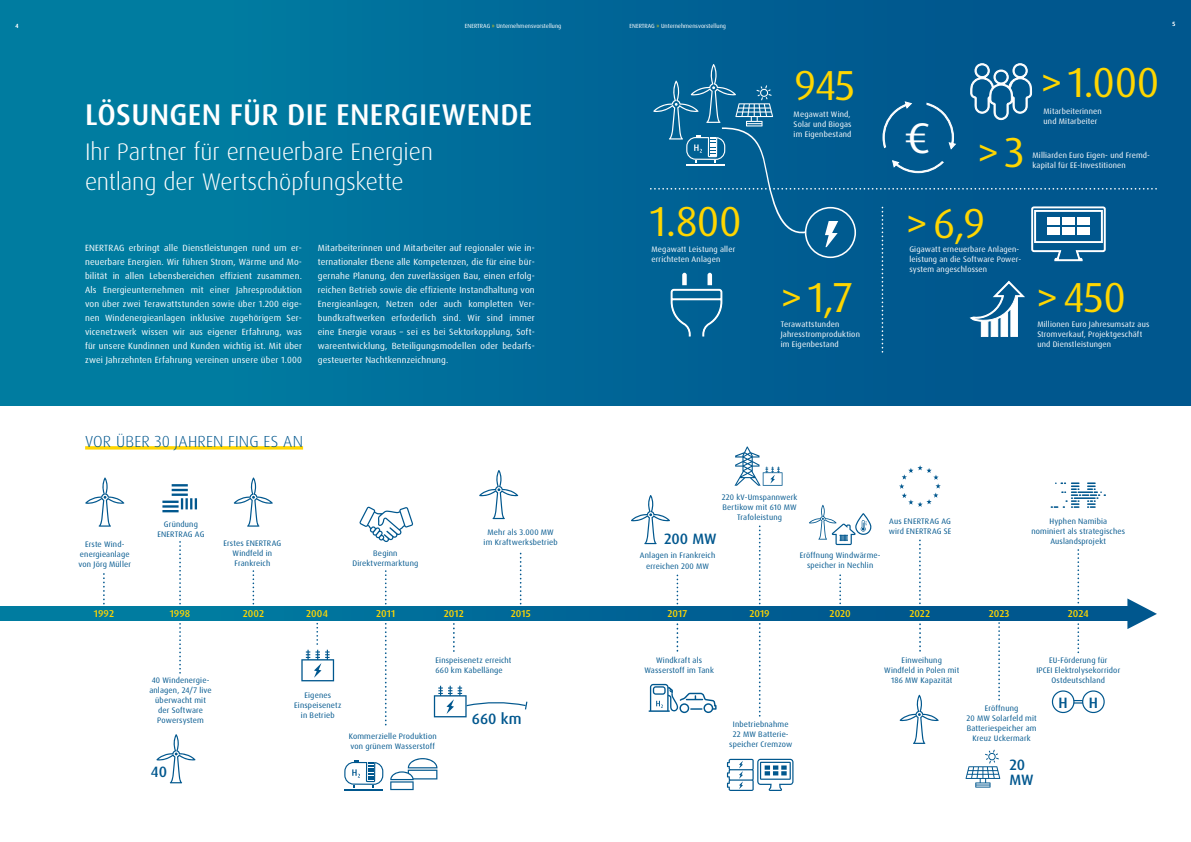
<style>
.page{position:relative;width:1191px;height:842px;background:#fff}
.page>*{position:absolute;margin:0;border:0;box-sizing:border-box;transform-origin:0 0}
.t1{font:42.7px "Dax Pro";color:#fff}
.t2{font:42px "Dax Pro";letter-spacing:-.015em;color:#ffd600}
.t3{font:500 30px "Dax Pro";letter-spacing:.01em;color:#fff}
.t4{font:300 24px/30px "Dax Pro";letter-spacing:-.005em;color:#fff}
.t5{font:300 16px "Dax Pro";letter-spacing:.01em;color:#00578e}
.t6{font:500 15px/15px "Dax Pro";color:#00578e}
.t7{font:500 10px "Dax Pro";letter-spacing:.005em;color:#ffd600}
.t8{font:9px/14px "Dax Pro";letter-spacing:.015em;color:#fff;text-align:justify}
.t9{font:8px/10px "Dax Pro";letter-spacing:.02em;color:#00578e;text-align:center}
.t10{font:8px/10px "Dax Pro";letter-spacing:.02em;color:#fff}
.t11{font:6px "Dax Pro";color:#fff}
.s1{color:#ffd600}
</style>
<div class="page">
<div style="left:0;top:0;width:1191px;height:405px;background:linear-gradient(to right,#0080a3,#00508b)"></div>
<svg style="left:85px;top:446px;width:218px;height:4px"></svg>
<svg style="left:0;top:607px;width:1127px;height:14px;background:#006896"></svg>
<svg style="left:103px;top:574px;width:2px;height:30px"></svg>
<svg style="left:453px;top:624px;width:2px;height:28px"></svg>
<svg style="left:434px;top:686px;width:93px;height:31px"></svg>
<svg style="left:85px;top:477px;width:39px;height:50px"></svg>
<svg style="left:252px;top:571px;width:2px;height:33px"></svg>
<svg style="left:234px;top:477px;width:39px;height:50px"></svg>
<svg style="left:316px;top:624px;width:2px;height:20px"></svg>
<svg style="left:301px;top:650px;width:33px;height:31px"></svg>
<hr style="left:172px;top:493px;width:16px;height:3px;background:#00578e">
<svg style="left:172px;top:484px;width:16px;height:7px"></svg>
<svg style="left:162px;top:498px;width:35px;height:14px"></svg>
<svg style="left:179px;top:542px;width:2px;height:62px"></svg>
<svg style="left:179px;top:624px;width:2px;height:49px"></svg>
<svg style="left:156px;top:734px;width:39px;height:49px"></svg>
<svg style="left:520px;top:553px;width:1px;height:51px"></svg>
<svg style="left:359px;top:507px;width:54px;height:36px"></svg>
<svg style="left:385px;top:571px;width:1px;height:33px"></svg>
<hr style="left:344px;top:789px;width:39px;height:1px;background:#00578e">
<svg style="left:344px;top:760px;width:39px;height:28px"></svg>
<svg style="left:390px;top:758px;width:47px;height:32px"></svg>
<svg style="left:385px;top:624px;width:1px;height:101px"></svg>
<svg style="left:479px;top:470px;width:39px;height:49px"></svg>
<svg style="left:676px;top:575px;width:2px;height:29px"></svg>
<svg style="left:676px;top:624px;width:2px;height:27px"></svg>
<svg style="left:631px;top:495px;width:39px;height:49px"></svg>
<svg style="left:648px;top:684px;width:68px;height:29px"></svg>
<svg style="left:1127px;top:598px;width:30px;height:31px"></svg>
<svg style="left:809px;top:505px;width:62px;height:40px"></svg>
<svg style="left:839px;top:575px;width:2px;height:28px"></svg>
<svg style="left:919px;top:624px;width:2px;height:27px"></svg>
<svg style="left:899px;top:695px;width:39px;height:49px"></svg>
<svg style="left:919px;top:540px;width:1px;height:63px"></svg>
<svg style="left:899px;top:465px;width:41px;height:42px"></svg>
<svg style="left:998px;top:623px;width:2px;height:77px"></svg>
<svg style="left:759px;top:526px;width:1px;height:78px"></svg>
<svg style="left:727px;top:759px;width:66px;height:32px"></svg>
<svg style="left:734px;top:446px;width:48px;height:40px"></svg>
<svg style="left:759px;top:624px;width:1px;height:92px"></svg>
<svg style="left:1077px;top:550px;width:2px;height:53px"></svg>
<svg style="left:1077px;top:624px;width:2px;height:28px"></svg>
<svg style="left:1051px;top:690px;width:54px;height:24px"></svg>
<svg style="left:1050px;top:482px;width:56px;height:26px"></svg>
<svg style="left:651px;top:63px;width:505px;height:289px;background:#0a6194"></svg>
<svg style="left:965px;top:750px;width:35px;height:38px"></svg>
<p class="t11" style="left:16px;top:22px;width:5px">4</p>
<p class="t11" style="left:465px;top:22px;width:98px">ENERTRAG <span class="s1">»</span> Unternehmensvorstellung</p>
<p class="t11" style="left:629px;top:22px;width:98px">ENERTRAG <span class="s1">»</span> Unternehmensvorstellung</p>
<h3 class="t3" style="left:85px;top:95px;width:449px">LÖSUNGEN FÜR DIE ENERGIEWENDE</h3>
<h3 class="t4" style="left:85px;top:137px;width:349px">Ihr Partner für erneuerbare Energien entlang der Wertschöpfungskette</h3>
<h2 class="t2" style="left:794px;top:58px;width:63px">945</h2>
<p class="t10" style="left:793px;top:110px;width:59px;text-align:justify">Megawatt Wind, Solar und Biogas im Eigenbestand</p>
<h1 class="t1" style="left:903px;top:111px;width:29px">€</h1>
<h2 class="t2" style="left:977px;top:126px;width:48px">&gt;3</h2>
<h2 class="t2" style="left:1040px;top:55px;width:120px">&gt;1.000</h2>
<p class="t10" style="left:1043px;top:106px;width:60px">Mitarbeiterinnen und Mitarbeiter</p>
<p class="t10" style="left:1032px;top:150px;width:119px">Milliarden Euro Eigen- und Fremd&shy;kapital für EE-Investitionen</p>
<p class="t8" style="left:85px;top:241px;width:218px">ENERTRAG erbringt alle Dienstleistungen rund um er&shy;neuerbare Energien. Wir führen Strom, Wärme und Mo&shy;bilität in allen Lebensbereichen effizient zusammen.<br>Als Energieunternehmen mit einer Jahresproduktion von über zwei Terawattstunden sowie über 1.200 eige&shy;nen Windenergieanlagen inklusive zugehörigem Ser&shy;vicenetzwerk wissen wir aus eigener Erfahrung, was für unsere Kundinnen und Kunden wichtig ist. Mit über zwei Jahrzehnten Erfahrung vereinen unsere über 1.000</p>
<p class="t8" style="left:318px;top:241px;width:218px">Mitarbeiterinnen und Mitarbeiter auf regionaler wie in&shy;ternationaler Ebene alle Kompetenzen, die für eine bür&shy;gernahe Planung, den zuverlässigen Bau, einen erfolg&shy;reichen Betrieb sowie die effiziente Instandhaltung von Energieanlagen, Netzen oder auch kompletten Ver&shy;bundkraftwerken erforderlich sind. Wir sind immer eine Energie voraus – sei es bei Sektorkopplung, Soft&shy;wareentwicklung, Beteiligungsmodellen oder bedarfs&shy;gesteuerter Nachtkennzeichnung.</p>
<h2 class="t2" style="left:650px;top:194px;width:93px">1.800</h2>
<h2 class="t2" style="left:906px;top:196px;width:81px">&gt;6,9</h2>
<p class="t10" style="left:909px;top:245px;width:113px">Gigawatt erneuerbare Anlagen&shy;leistung an die Software Power&shy;system angeschlossen</p>
<p class="t10" style="left:651px;top:245px;width:85px">Megawatt Leistung aller errichteten Anlagen</p>
<h2 class="t2" style="left:780px;top:271px;width:73px">&gt;1,7</h2>
<h2 class="t2" style="left:1036px;top:271px;width:91px">&gt;450</h2>
<p class="t10" style="left:780px;top:319px;width:81px">Terawattstunden<br>Jahresstromproduktion im Eigenbestand</p>
<p class="t10" style="left:1037px;top:319px;width:113px">Millionen Euro Jahresumsatz aus<br>Stromverkauf, Projektgeschäft und Dienstleistungen</p>
<p class="t11" style="left:1172px;top:20px;width:4px">5</p>
<h3 class="t5" style="left:85px;top:431px;width:219px">VOR ÜBER 30 JAHREN FING ES AN</h3>
<p class="t9" style="left:79px;top:539px;width:54px">Erste Wind&shy;energieanlage von Jörg Müller</p>
<p class="t7" style="left:94px;top:607px;width:22px">1992</p>
<p class="t9" style="left:721px;top:492px;width:77px">220 kV-Umspannwerk<br>Bertikow mit 610 MW<br>Trafoleistung</p>
<p class="t9" style="left:157px;top:519px;width:48px">Gründung<br>ENERTRAG AG</p>
<p class="t9" style="left:483px;top:527px;width:75px">Mehr als 3.000 MW im Kraftwerksbetrieb</p>
<h3 class="t6" style="left:664px;top:531px;width:54px">200 MW</h3>
<p class="t9" style="left:223px;top:538px;width:59px">Erstes ENERTRAG<br>Windfeld in<br>Frankreich</p>
<p class="t9" style="left:352px;top:548px;width:67px">Beginn<br>Direktvermarktung</p>
<p class="t9" style="left:800px;top:551px;width:82px">Eröffnung Windwärme&shy;speicher in Nechlin</p>
<p class="t7" style="left:829px;top:607px;width:23px">2020</p>
<p class="t9" style="left:640px;top:551px;width:77px">Anlagen in Frankreich erreichen 200 MW</p>
<p class="t7" style="left:170px;top:607px;width:22px">1998</p>
<p class="t7" style="left:511px;top:607px;width:21px">2015</p>
<p class="t7" style="left:243px;top:607px;width:23px">2002</p>
<p class="t7" style="left:306px;top:607px;width:23px">2004</p>
<p class="t7" style="left:376px;top:607px;width:21px">2011</p>
<p class="t7" style="left:444px;top:607px;width:21px">2012</p>
<p class="t7" style="left:667px;top:607px;width:21px">2017</p>
<p class="t7" style="left:749px;top:607px;width:22px">2019</p>
<p class="t9" style="left:888px;top:517px;width:64px;text-align:left">Aus ENERTRAG AG wird ENERTRAG SE</p>
<p class="t7" style="left:909px;top:607px;width:22px">2022</p>
<p class="t9" style="left:1031px;top:517px;width:95px">Hyphen Namibia<br>nominiert als strategisches<br>Auslandsprojekt</p>
<p class="t7" style="left:988px;top:607px;width:22px">2023</p>
<p class="t7" style="left:1068px;top:607px;width:22px">2024</p>
<p class="t9" style="left:149px;top:675px;width:64px">40 Windenergie&shy;anlagen, 24/7 live überwacht mit der Software<br>Powersystem</p>
<h3 class="t6" style="left:151px;top:764px;width:18px">40</h3>
<p class="t9" style="left:294px;top:690px;width:49px">Eigenes<br>Einspeisenetz in Betrieb</p>
<p class="t9" style="left:435px;top:656px;width:77px;text-align:left">Einspeisenetz erreicht<br>660 km Kabellänge</p>
<p class="t9" style="left:349px;top:731px;width:89px;text-align:left">Kommerzielle Produktion von grünem Wasserstoff</p>
<h3 class="t6" style="left:472px;top:711px;width:51px">660 km</h3>
<p class="t9" style="left:644px;top:656px;width:71px">Windkraft als<br>Wasserstoff im Tank</p>
<p class="t9" style="left:729px;top:719px;width:64px">Inbetriebnahme<br>22 MW Batterie&shy;speicher Cremzow</p>
<p class="t9" style="left:884px;top:656px;width:76px">Einweihung<br>Windfeld in Polen mit<br>186 MW Kapazität</p>
<p class="t9" style="left:1036px;top:656px;width:85px">EU-Förderung für<br>IPCEI Elektrolysekorridor<br>Ostdeutschland</p>
<p class="t9" style="left:966px;top:703px;width:72px">Eröffnung<br>20 MW Solarfeld mit<br>Batterie speicher am<br>Kreuz Uckermark</p>
<h3 class="t6" style="left:1009px;top:757px;width:26px">20<br>MW</h3>
<h3 class="t6" style="left:1058px;top:695px;width:11px">H</h3>
<h3 class="t6" style="left:1088px;top:695px;width:11px">H</h3>
</div>
